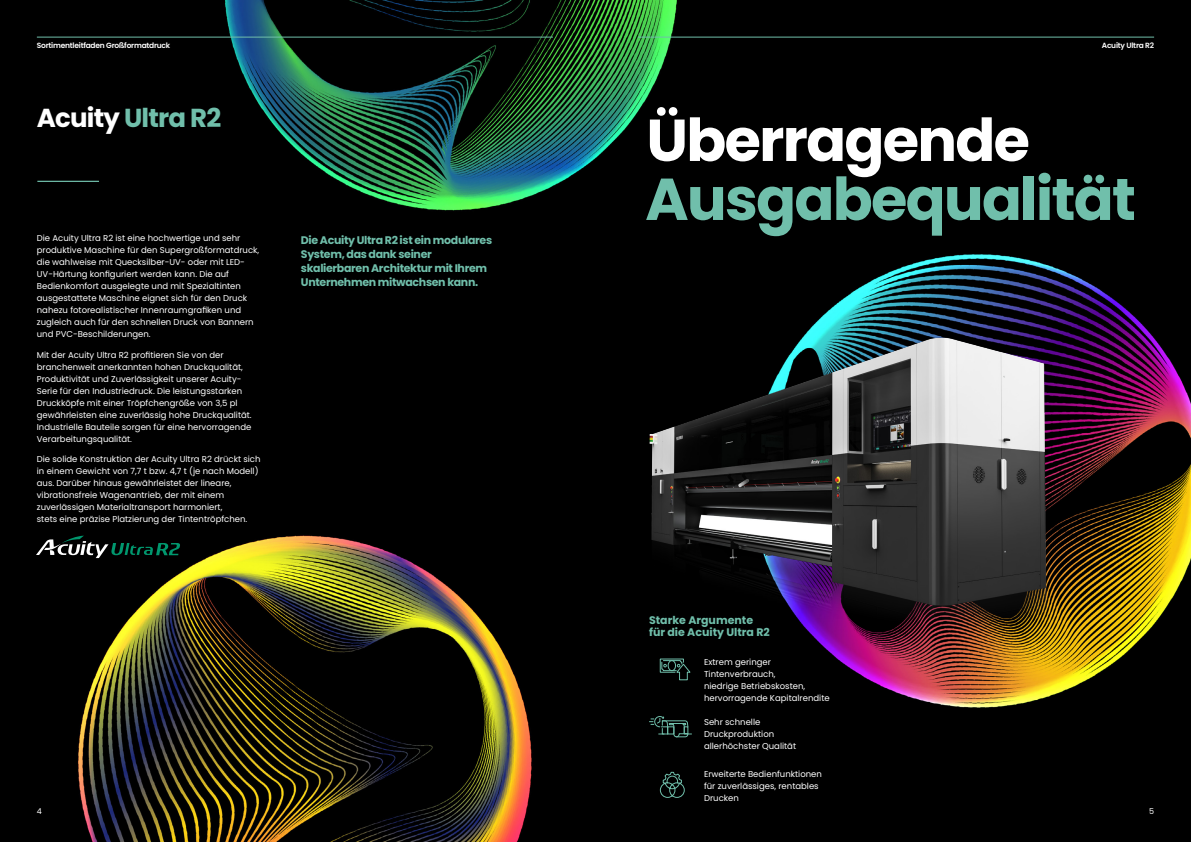
<style>
.page{position:relative;width:1191px;height:842px;background:#fff}
.page>*{position:absolute;margin:0;border:0;box-sizing:border-box;transform-origin:0 0}
.t1{font:700 59px/59px "Poppins";letter-spacing:-.03em;color:#70bfab}
.t2{font:700 26px "Poppins";letter-spacing:-.03em;color:#70bfab}
.t3{font:700 11px/14px "Poppins";letter-spacing:-.03em;color:#70bfab}
.t4{font:700 11px/12px "Poppins";color:#70bfab}
.t5{font:8.5px/12px "Poppins";color:#fff}
.t6{font:8px "Poppins";color:#fff}
.t7{font:600 7.5px "Poppins";letter-spacing:-.03em;color:#fff}
.s1{color:#fff}
</style>
<div class="page">
<img style="left:0;top:0;width:1191px;height:842px">
<hr style="left:638px;top:37px;width:516px;height:1px;background:#70bfab">
<hr style="left:37px;top:37px;width:516px;height:1px;background:#70bfab">
<div style="left:634px;top:95px;width:512px;height:153px;background:#000"></div>
<div style="left:32px;top:230px;width:233px;height:300px;background:#000"></div>
<img style="left:576px;top:310px;width:564px;height:351px">
<svg style="left:659px;top:772px;width:26px;height:26px"></svg>
<div style="left:699px;top:653px;width:135px;height:55px;background:#000"></div>
<div style="left:699px;top:765px;width:127px;height:41px;background:#000"></div>
<div style="left:699px;top:714px;width:102px;height:41px;background:#000"></div>
<svg style="left:659px;top:658px;width:31px;height:22px"></svg>
<svg style="left:649px;top:716px;width:42px;height:21px"></svg>
<svg style="left:36px;top:536px;width:144px;height:22px;background:#1f312c"></svg>
<hr style="left:37px;top:181px;width:62px;height:1px;background:#70bfab">
<p class="t7" style="left:37px;top:41px;width:135px">Sortimentleitfaden Großformatdruck</p>
<p class="t7" style="left:1101px;top:41px;width:54px">Acuity Ultra R2</p>
<p class="t2" style="left:37px;top:102px;width:186px"><span class="s1">Acuity</span> Ultra R2</p>
<p class="t1" style="left:645px;top:111px;width:492px"><span class="s1">Überragende<br></span>Ausgabequalität</p>
<p class="t5" style="left:37px;top:232px;width:224px">Die Acuity Ultra R2 ist eine hochwertige und sehr produktive Maschine für den Supergroßformatdruck, die wahlweise mit Quecksilber-UV- oder mit LED-UV-Härtung konfiguriert werden kann. Die auf Bedienkomfort ausgelegte und mit Spezialtinten ausgestattete Maschine eignet sich für den Druck nahezu fotorealistischer Innenraumgrafiken und zugleich auch für den schnellen Druck von Bannern und PVC-Beschilderungen.</p>
<p class="t5" style="left:37px;top:349px;width:216px">Mit der Acuity Ultra R2 profitieren Sie von der branchenweit anerkannten hohen Druckqualität, Produktivität und Zuverlässigkeit unserer Acuity-Serie für den Industriedruck. Die leistungsstarken Druckköpfe mit einer Tröpfchengröße von 3,5 pl gewährleisten eine zuverlässig hohe Druckqualität.<br>Industrielle Bauteile sorgen für eine hervorragende Verarbeitungsqualität.</p>
<p class="t5" style="left:37px;top:453px;width:225px">Die solide Konstruktion der Acuity Ultra R2 drückt sich in einem Gewicht von 7,7 t bzw. 4,7 t (je nach Modell) aus. Darüber hinaus gewährleistet der lineare, vibrationsfreie Wagenantrieb, der mit einem zuverlässigen Materialtransport harmoniert,<br>stets eine präzise Platzierung der Tintentröpfchen.</p>
<p class="t3" style="left:301px;top:233px;width:193px">Die Acuity Ultra R2 ist ein modulares<br>System, das dank seiner skalierbaren Architektur mit Ihrem<br>Unternehmen mitwachsen kann.</p>
<p class="t4" style="left:649px;top:614px;width:122px">Starke Argumente für die Acuity Ultra R2</p>
<p class="t5" style="left:704px;top:656px;width:127px">Extrem geringer<br>Tintenverbrauch,<br>niedrige Betriebskosten, hervorragende Kapitalrendite</p>
<p class="t5" style="left:704px;top:716px;width:94px">Sehr schnelle<br>Druckproduktion allerhöchster Qualität</p>
<p class="t5" style="left:704px;top:768px;width:119px">Erweiterte Bedienfunktionen für zuverlässiges, rentables<br>Drucken</p>
<p class="t6" style="left:37px;top:806px;width:7px">4</p>
<p class="t6" style="left:1149px;top:806px;width:7px">5</p>
</div>
